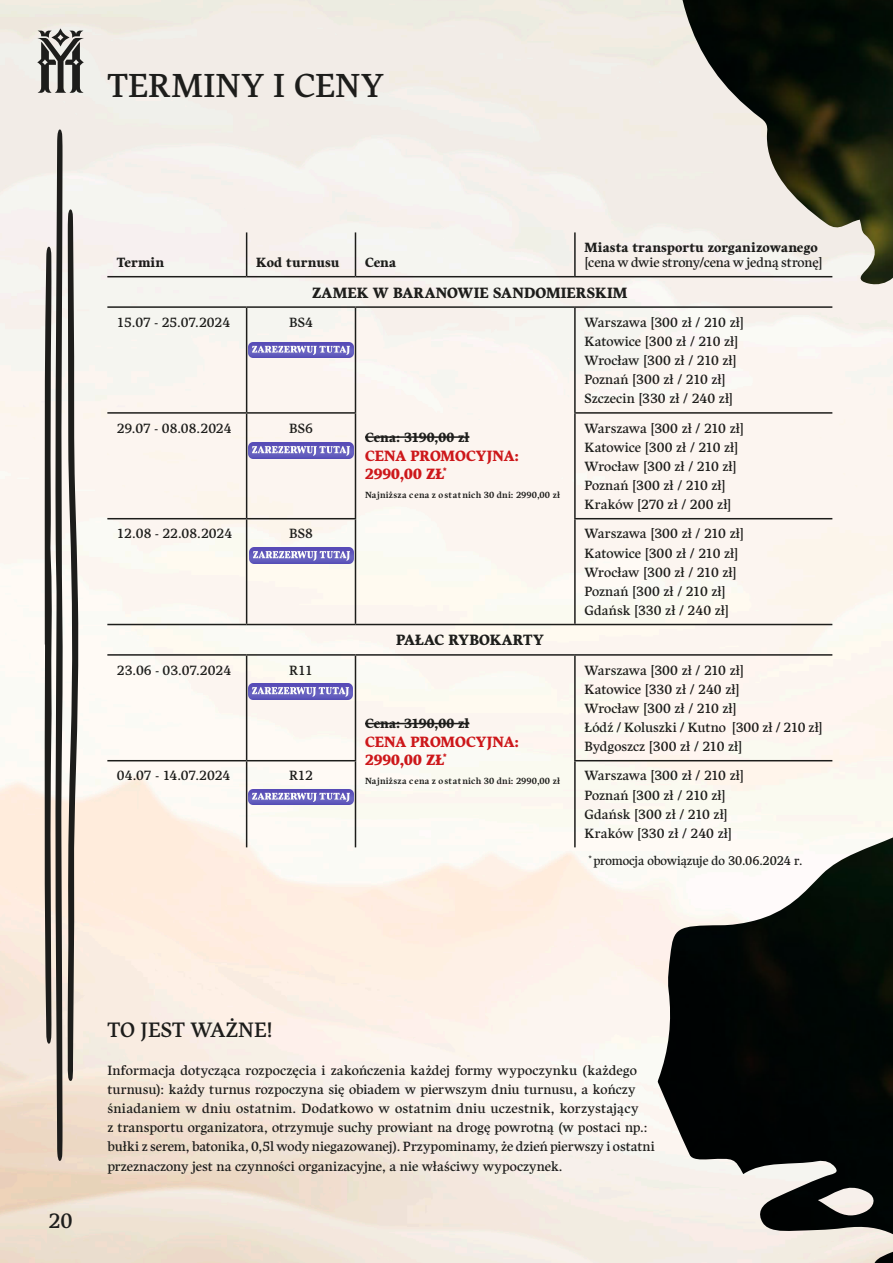
<style>
.page{position:relative;width:893px;height:1263px;background:#fff}
.page>*{position:absolute;margin:0;border:0;box-sizing:border-box;transform-origin:0 0}
.t1{font:33.45px "Harfang";letter-spacing:.005em;color:#1d1d1b}
.t2{font:21px "Harfang";color:#1d1d1b}
.t3{font:900 15px/18px "Harfang";color:#cd171a}
.t4{font:900 15px "Harfang";letter-spacing:.005em;color:#1d1d1b}
.t5{font:13.5px/19.2px "Harfang";letter-spacing:.005em;color:#1d1d1b}
.t6{font:900 13.5px "Harfang";letter-spacing:.005em;color:#1d1d1b}
.t7{font:12.75px "Harfang";letter-spacing:-.01em;color:#1d1d1b}
.t8{font:700 9px "Harfang";letter-spacing:.025em;color:#1d1d1b}
.s1{font-style:inherit}
</style>
<div class="page">
<img style="left:0;top:0;width:658px;height:1263px">
<svg style="left:37px;top:28px;width:47px;height:65px;background:#8a8986"></svg>
<svg style="left:44px;top:129px;width:35px;height:1032px"></svg>
<hr style="left:246px;top:232px;width:1px;height:44px;background:#1d1d1b">
<hr style="left:355px;top:232px;width:1px;height:44px;background:#1d1d1b">
<hr style="left:574px;top:232px;width:2px;height:44px;background:#1d1d1b">
<hr style="left:107px;top:276px;width:140px;height:1px;background:#1d1d1b">
<hr style="left:247px;top:276px;width:108px;height:1px;background:#1d1d1b">
<hr style="left:355px;top:276px;width:220px;height:1px;background:#1d1d1b">
<hr style="left:575px;top:276px;width:257px;height:1px;background:#1d1d1b">
<hr style="left:107px;top:306px;width:140px;height:2px;background:#1d1d1b">
<hr style="left:247px;top:306px;width:108px;height:2px;background:#1d1d1b">
<hr style="left:355px;top:306px;width:220px;height:2px;background:#1d1d1b">
<hr style="left:575px;top:306px;width:257px;height:2px;background:#1d1d1b">
<hr style="left:246px;top:308px;width:1px;height:104px;background:#1d1d1b">
<hr style="left:355px;top:308px;width:1px;height:104px;background:#1d1d1b">
<hr style="left:574px;top:308px;width:2px;height:104px;background:#1d1d1b">
<hr style="left:107px;top:412px;width:140px;height:2px;background:#1d1d1b">
<hr style="left:247px;top:412px;width:109px;height:2px;background:#1d1d1b">
<hr style="left:246px;top:414px;width:1px;height:104px;background:#1d1d1b">
<hr style="left:355px;top:414px;width:1px;height:104px;background:#1d1d1b">
<hr style="left:574px;top:412px;width:258px;height:2px;background:#1d1d1b">
<hr style="left:574px;top:414px;width:2px;height:104px;background:#1d1d1b">
<hr style="left:107px;top:518px;width:140px;height:1px;background:#1d1d1b">
<hr style="left:247px;top:518px;width:109px;height:1px;background:#1d1d1b">
<hr style="left:246px;top:519px;width:1px;height:105px;background:#1d1d1b">
<hr style="left:355px;top:519px;width:1px;height:105px;background:#1d1d1b">
<hr style="left:574px;top:518px;width:258px;height:1px;background:#1d1d1b">
<hr style="left:574px;top:519px;width:2px;height:105px;background:#1d1d1b">
<hr style="left:107px;top:624px;width:140px;height:1px;background:#1d1d1b">
<hr style="left:247px;top:624px;width:108px;height:1px;background:#1d1d1b">
<hr style="left:355px;top:624px;width:220px;height:1px;background:#1d1d1b">
<hr style="left:575px;top:624px;width:257px;height:1px;background:#1d1d1b">
<hr style="left:107px;top:654px;width:140px;height:2px;background:#1d1d1b">
<hr style="left:247px;top:654px;width:108px;height:2px;background:#1d1d1b">
<hr style="left:246px;top:656px;width:1px;height:104px;background:#1d1d1b">
<hr style="left:355px;top:654px;width:220px;height:2px;background:#1d1d1b">
<hr style="left:355px;top:656px;width:1px;height:104px;background:#1d1d1b">
<hr style="left:575px;top:654px;width:257px;height:2px;background:#1d1d1b">
<hr style="left:574px;top:656px;width:2px;height:104px;background:#1d1d1b">
<hr style="left:107px;top:760px;width:140px;height:1px;background:#1d1d1b">
<hr style="left:247px;top:760px;width:109px;height:1px;background:#1d1d1b">
<hr style="left:246px;top:761px;width:1px;height:86px;background:#1d1d1b">
<hr style="left:355px;top:761px;width:1px;height:86px;background:#1d1d1b">
<hr style="left:574px;top:760px;width:258px;height:1px;background:#1d1d1b">
<hr style="left:574px;top:761px;width:2px;height:86px;background:#1d1d1b">
<hr style="left:365px;top:436px;width:104px;height:2px;background:#1d1d1b">
<hr style="left:365px;top:723px;width:104px;height:1px;background:#1d1d1b">
<img style="left:658px;top:0;width:235px;height:1263px">
<img style="left:248px;top:789px;width:105px;height:16px">
<img style="left:248px;top:342px;width:105px;height:16px">
<img style="left:249px;top:443px;width:104px;height:15px">
<img style="left:249px;top:547px;width:105px;height:16px">
<img style="left:248px;top:684px;width:105px;height:15px">
<h1 class="t1" style="left:107px;top:66px;width:278px">TERMINY I CENY</h1>
<p class="t6" style="left:584px;top:239px;width:235px">Miasta transportu zorganizowanego</p>
<p class="t5" style="left:584px;top:253px;width:240px">[cena w dwie strony/cena w jedną stronę]</p>
<p class="t4" style="left:312px;top:283px;width:317px">ZAMEK W BARANOWIE SANDOMIERSKIM</p>
<p class="t6" style="left:117px;top:254px;width:49px">Termin</p>
<p class="t6" style="left:256px;top:254px;width:85px">Kod turnusu</p>
<p class="t6" style="left:365px;top:254px;width:33px">Cena</p>
<p class="t5" style="left:117px;top:313px;width:115px">15.07 - 25.07.2024</p>
<p class="t5" style="left:289px;top:313px;width:25px">BS4</p>
<p class="t5" style="left:584px;top:313px;width:161px">Warszawa [300 zł / 210 zł]<br>Katowice [300 zł / 210 zł]<br>Wrocław [300 zł / 210 zł]<br>Poznań [300 zł / 210 zł]<br>Szczecin [330 zł / 240 zł]</p>
<p class="t5" style="left:117px;top:418px;width:116px">29.07 - 08.08.2024</p>
<p class="t5" style="left:289px;top:418px;width:25px">BS6</p>
<p class="t5" style="left:584px;top:418px;width:161px">Warszawa [300 zł / 210 zł]<br>Katowice [300 zł / 210 zł]<br>Wrocław [300 zł / 210 zł]<br>Poznań [300 zł / 210 zł]<br>Kraków [270 zł / 200 zł]</p>
<p class="t5" style="left:117px;top:524px;width:117px">12.08 - 22.08.2024</p>
<p class="t5" style="left:289px;top:524px;width:25px">BS8</p>
<p class="t5" style="left:584px;top:524px;width:161px">Warszawa [300 zł / 210 zł]<br>Katowice [300 zł / 210 zł]<br>Wrocław [300 zł / 210 zł]<br>Poznań [300 zł / 210 zł]<br>Gdańsk [330 zł / 240 zł]</p>
<p class="t4" style="left:396px;top:631px;width:149px">PAŁAC RYBOKARTY</p>
<p class="t5" style="left:117px;top:660px;width:116px">23.06 - 03.07.2024</p>
<p class="t5" style="left:289px;top:660px;width:25px">R11</p>
<p class="t6" style="left:365px;top:429px;width:106px">Cena: 3190,00 zł</p>
<p class="t3" style="left:365px;top:447px;width:156px">CENA PROMOCYJNA:<br><span class="s1">2990,00 ZŁ</span><sup>*</sup></p>
<p class="t8" style="left:365px;top:489px;width:197px">Najniższa cena z ostatnich 30 dni: 2990,00 zł</p>
<p class="t5" style="left:584px;top:660px;width:240px">Warszawa [300 zł / 210 zł]<br>Katowice [330 zł / 240 zł]<br>Wrocław [300 zł / 210 zł]<br>Łódź / Koluszki / Kutno [300 zł / 210 zł]<br>Bydgoszcz [300 zł / 210 zł]</p>
<p class="t6" style="left:365px;top:715px;width:106px">Cena: 3190,00 zł</p>
<p class="t3" style="left:365px;top:733px;width:156px">CENA PROMOCYJNA:<br><span class="s1">2990,00 ZŁ</span><sup>*</sup></p>
<p class="t8" style="left:365px;top:776px;width:197px">Najniższa cena z ostatnich 30 dni: 2990,00 zł</p>
<p class="t5" style="left:117px;top:766px;width:115px">04.07 - 14.07.2024</p>
<p class="t5" style="left:289px;top:766px;width:26px">R12</p>
<p class="t5" style="left:584px;top:766px;width:161px">Warszawa [300 zł / 210 zł]<br>Poznań [300 zł / 210 zł]<br>Gdańsk [300 zł / 210 zł]<br>Kraków [330 zł / 240 zł]</p>
<p class="t7" style="left:589px;top:853px;width:215px"><sup>*</sup> promocja obowiązuje do 30.06.2024 r.</p>
<h2 class="t2" style="left:48px;top:1208px;width:26px">20</h2>
<h2 class="t2" style="left:107px;top:1017px;width:167px">TO JEST WAŻNE!</h2>
<p class="t5" style="left:107px;top:1060px;width:549px">Informacja dotycząca rozpoczęcia i zakończenia każdej formy wypoczynku (każdego turnusu): każdy turnus rozpoczyna się obiadem w pierwszym dniu turnusu, a kończy śniadaniem w dniu ostatnim. Dodatkowo w ostatnim dniu uczestnik, korzystający<br>z transportu organizatora, otrzymuje suchy prowiant na drogę powrotną (w postaci np.: bułki z serem, batonika, 0,5l wody niegazowanej). Przypominamy, że dzień pierwszy i ostatni przeznaczony jest na czynności organizacyjne, a nie właściwy wypoczynek.</p>
</div>
